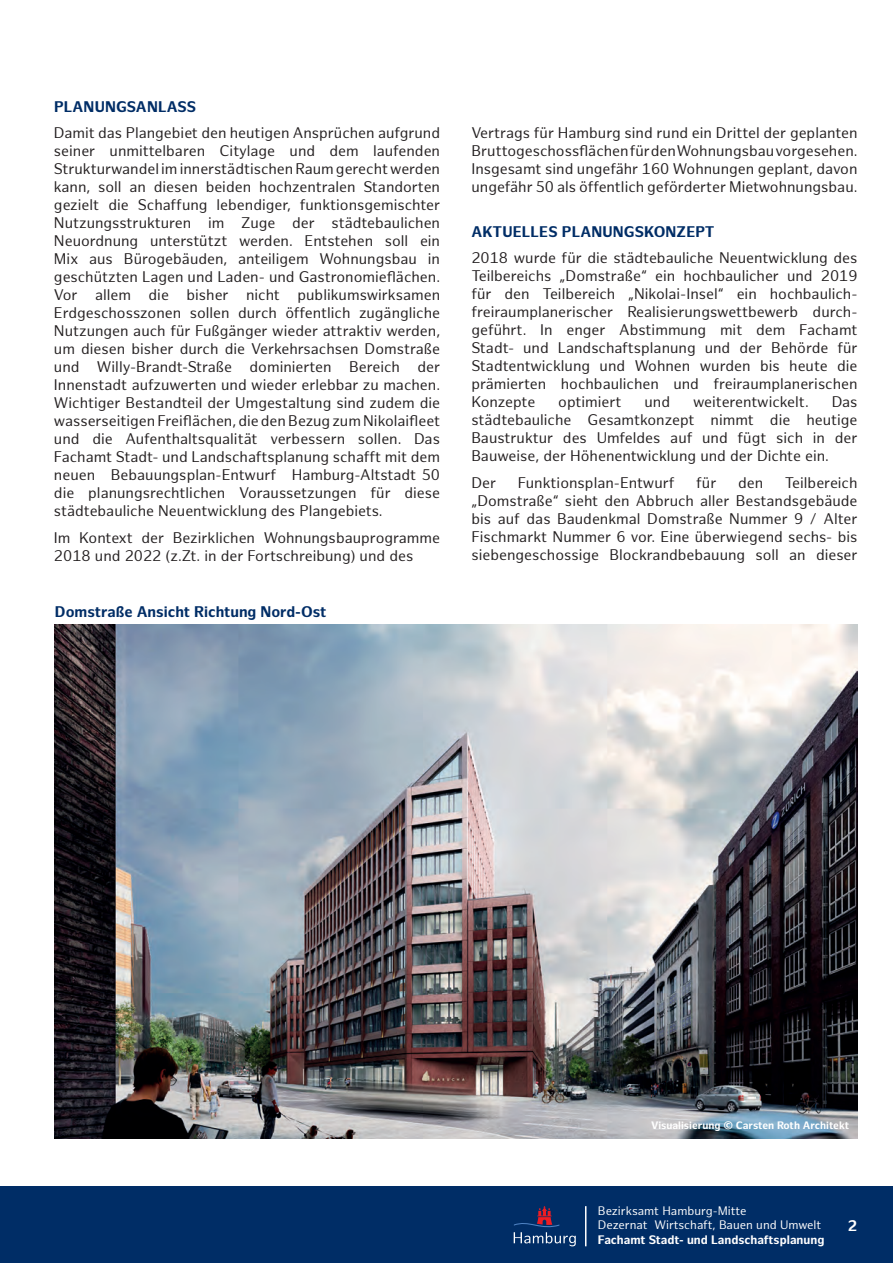
<style>
.page{position:relative;width:893px;height:1263px;background:#fff}
.page>*{position:absolute;margin:0;border:0;box-sizing:border-box;transform-origin:0 0}
.t1{font:15px/18px "Hamburg Sans";color:#231f20;text-align:justify}
.t2{font:700 15px "Hamburg Sans";color:#002d66}
.t3{font:700 15px "Hamburg Sans";color:#fff}
.t4{font:12px/14.4px "Hamburg Sans";color:#fff}
.t5{font:700 12px "Hamburg Sans";color:#fff}
.t6{font:700 10.5px "Hamburg Sans";color:#fff}
.s1{color:#fff}
</style>
<div class="page">
<img style="left:54px;top:624px;width:803px;height:514px">
<div style="left:0;top:1186px;width:893px;height:77px;background:#002d66"></div>
<svg style="left:514px;top:1206px;width:62px;height:40px"></svg>
<hr style="left:585px;top:1206px;width:1px;height:40px;background:#fff">
<p class="t2" style="left:54px;top:98px;width:144px">PLANUNGSANLASS</p>
<p class="t1" style="left:54px;top:125px;width:388px">Damit das Plangebiet den heutigen Ansprüchen aufgrund seiner unmittelbaren Citylage und dem laufenden Strukturwandel im innerstädtischen Raum gerecht werden kann, soll an diesen beiden hochzentralen Standorten gezielt die Schaffung lebendiger, funktionsgemischter Nutzungsstrukturen im Zuge der städtebaulichen Neuordnung unterstützt werden. Entstehen soll ein Mix aus Bürogebäuden, anteiligem Wohnungsbau in geschützten Lagen und Laden- und Gastronomieflächen.<br>Vor allem die bisher nicht publikumswirksamen Erdgeschosszonen sollen durch öffentlich zugängliche Nutzungen auch für Fußgänger wieder attraktiv werden, um diesen bisher durch die Verkehrsachsen Domstraße und Willy-Brandt-Straße dominierten Bereich der Innenstadt aufzuwerten und wieder erlebbar zu machen.<br>Wichtiger Bestandteil der Umgestaltung sind zudem die wasserseitigen Freiflächen, die den Bezug zum Nikolaifleet und die Aufenthaltsqualität verbessern sollen. Das Fachamt Stadt- und Landschaftsplanung schafft mit dem neuen Bebauungsplan-Entwurf Hamburg-Altstadt<span class="s1">-</span>50 die planungsrechtlichen Voraussetzungen für diese städtebauliche Neuentwicklung des Plangebiets.</p>
<p class="t1" style="left:54px;top:529px;width:388px">Im Kontext der Bezirklichen Wohnungsbauprogramme<br>2018 und 2022 (z.Zt. in der Fortschreibung) und des</p>
<p class="t2" style="left:55px;top:603px;width:273px">Domstraße Ansicht Richtung Nord-Ost</p>
<p class="t1" style="left:471px;top:125px;width:388px">Vertrags für Hamburg sind rund ein Drittel der geplanten Bruttogeschossflächen für den Wohnungsbau vorgesehen.<br>Insgesamt sind ungefähr 160 Wohnungen geplant, davon ungefähr 50 als öffentlich geförderter Mietwohnungsbau.</p>
<p class="t2" style="left:471px;top:223px;width:245px">AKTUELLES PLANUNGSKONZEPT</p>
<p class="t1" style="left:471px;top:250px;width:388px">2018 wurde für die städtebauliche Neuentwicklung des Teilbereichs „Domstraße“ ein hochbaulicher und 2019 für den Teilbereich „Nikolai-Insel“ ein hochbaulich&shy;freiraumplanerischer Realisierungswettbewerb durch&shy;geführt. In enger Abstimmung mit dem Fachamt Stadt- und Landschaftsplanung und der Behörde für Stadtentwicklung und Wohnen wurden bis heute die prämierten hochbaulichen und freiraumplanerischen Konzepte</p>
<p class="t1" style="left:471px;top:394px;width:388px;text-indent:360px">Das städtebauliche Gesamtkonzept nimmt die heutige Baustruktur des Umfeldes auf und fügt sich in der Bauweise, der Höhenentwicklung und der Dichte ein.</p>
<p class="t1" style="left:471px;top:474px;width:26px">Der</p>
<p class="t1" style="left:518px;top:474px;width:158px">Funktionsplan-Entwurf</p>
<p class="t1" style="left:696px;top:474px;width:22px">für</p>
<p class="t1" style="left:738px;top:474px;width:27px">den</p>
<p class="t1" style="left:558px;top:394px;width:65px">optimiert</p>
<p class="t1" style="left:644px;top:394px;width:27px">und</p>
<p class="t1" style="left:693px;top:394px;width:117px">weiterentwickelt.</p>
<p class="t1" style="left:471px;top:474px;width:388px;text-indent:313px">Teilbereich „Domstraße“ sieht den Abbruch aller Bestandsgebäude bis auf das Baudenkmal Domstraße Nummer 9 / Alter Fischmarkt Nummer 6 vor. Eine überwiegend sechs- bis siebengeschossige Blockrandbebauung soll an dieser</p>
<p class="t6" style="left:651px;top:1119px;width:200px">Visualisierung © Carsten Roth Architekt</p>
<p class="t4" style="left:598px;top:1204px;width:225px">Bezirksamt Hamburg-Mitte<br>Dezernat Wirtschaft, Bauen und Umwelt</p>
<p class="t5" style="left:598px;top:1232px;width:228px">Fachamt Stadt- und Landschaftsplanung</p>
<p class="t3" style="left:848px;top:1217px;width:11px">2</p>
</div>
